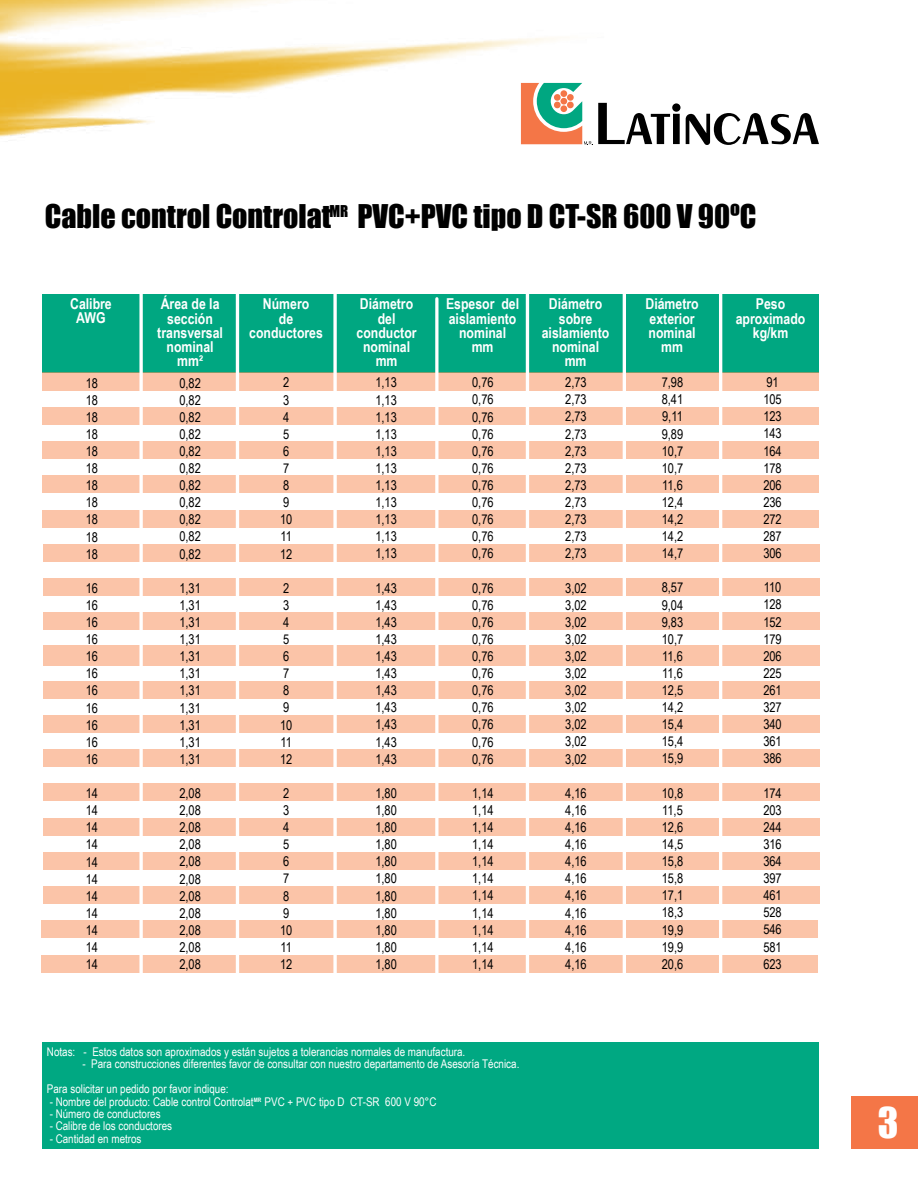
<style>
.page{position:relative;width:918px;height:1188px;background:#fff}
.page>*{position:absolute;margin:0;border:0;box-sizing:border-box;transform-origin:0 0}
.t1{font:39px "Impact";color:#fff}
.t2{font:30px "Impact";color:#000}
.t3{font:700 15px/14.1px "Arial Narrow";color:#fff;text-align:center}
.t4{font:15px "Impact";color:#000}
.t5{font:13.5px/17.1px "Arial Narrow";color:#000;text-align:justify}
.t6{font:12px/24.8px "Arial Narrow";color:#fff}
.t7{font:700 6px "Arial Narrow";color:#fff}
</style>
<div class="page">
<img style="left:0;top:0;width:582px;height:144px">
<svg style="left:521px;top:83px;width:298px;height:62px"></svg>
<div style="left:851px;top:1096px;width:67px;height:53px;background:#f47647"></div>
<div style="left:43px;top:645px;width:776px;height:21px;background:#fbc4a8"></div>
<div style="left:42px;top:407px;width:777px;height:18px;background:#fbc4a8"></div>
<div style="left:42px;top:373px;width:777px;height:18px;background:#fbc4a8"></div>
<div style="left:43px;top:681px;width:776px;height:18px;background:#fbc4a8"></div>
<div style="left:42px;top:441px;width:777px;height:18px;background:#fbc4a8"></div>
<div style="left:43px;top:715px;width:776px;height:18px;background:#fbc4a8"></div>
<div style="left:42px;top:476px;width:777px;height:17px;background:#fbc4a8"></div>
<div style="left:43px;top:749px;width:776px;height:18px;background:#fbc4a8"></div>
<div style="left:42px;top:510px;width:777px;height:17px;background:#fbc4a8"></div>
<div style="left:43px;top:784px;width:776px;height:17px;background:#fbc4a8"></div>
<div style="left:43px;top:544px;width:776px;height:18px;background:#fbc4a8"></div>
<div style="left:43px;top:818px;width:776px;height:17px;background:#fbc4a8"></div>
<div style="left:43px;top:578px;width:776px;height:18px;background:#fbc4a8"></div>
<div style="left:43px;top:852px;width:776px;height:18px;background:#fbc4a8"></div>
<div style="left:41px;top:921px;width:776px;height:17px;background:#fbc4a8"></div>
<div style="left:43px;top:886px;width:776px;height:18px;background:#fbc4a8"></div>
<div style="left:41px;top:955px;width:776px;height:17px;background:#fbc4a8"></div>
<div style="left:43px;top:294px;width:776px;height:79px;background:#00a781"></div>
<hr style="left:43px;top:373px;width:776px;height:1px;background:#839b6b">
<div style="left:43px;top:613px;width:776px;height:17px;background:#fbc4a8"></div>
<div style="left:43px;top:1042px;width:776px;height:106px;background:#00a882"></div>
<hr style="left:719px;top:294px;width:3px;height:678px;background:#fff">
<hr style="left:623px;top:294px;width:3px;height:678px;background:#fff">
<hr style="left:526px;top:294px;width:3px;height:678px;background:#fff">
<svg style="left:435px;top:299px;width:4px;height:674px;fill:#fff"></svg>
<svg style="left:333px;top:294px;width:4px;height:679px"></svg>
<hr style="left:236px;top:294px;width:3px;height:678px;background:#fff">
<svg style="left:139px;top:294px;width:4px;height:679px"></svg>
<h2 class="t2" style="left:45px;top:193px;width:713px">Cable control Controlat PVC+PVC tipo D CT-SR 600 V 90ºC</h2>
<p class="t4" style="left:329px;top:200px;width:20px">MR</p>
<p class="t3" style="left:70px;top:296px;width:43px">Calibre<br>AWG</p>
<p class="t5" style="left:86px;top:374px;width:14px">18<br>18<br>18<br>18<br>18<br>18<br>18<br>18<br>18<br>18<br>18</p>
<p class="t5" style="left:86px;top:579px;width:14px">16<br>16<br>16<br>16<br>16<br>16<br>16<br>16<br>16<br>16<br>16</p>
<p class="t5" style="left:86px;top:784px;width:14px">14<br>14<br>14<br>14<br>14<br>14<br>14<br>14<br>14<br>14<br>14</p>
<p class="t3" style="left:157px;top:296px;width:67px">Área de la sección transversal nominal mm²</p>
<p class="t3" style="left:446px;top:296px;width:75px">Espesor del aislamiento nominal<br>mm</p>
<p class="t3" style="left:542px;top:296px;width:69px">Diámetro sobre aislamiento nominal mm</p>
<p class="t3" style="left:736px;top:296px;width:71px">Peso aproximado kg/km</p>
<p class="t3" style="left:249px;top:296px;width:75px">Número<br>de conductores</p>
<p class="t3" style="left:357px;top:296px;width:62px">Diámetro del conductor nominal mm</p>
<p class="t3" style="left:645px;top:296px;width:55px">Diámetro exterior nominal mm</p>
<p class="t5" style="left:179px;top:374px;width:23px">0,82<br>0,82<br>0,82<br>0,82<br>0,82<br>0,82<br>0,82<br>0,82<br>0,82<br>0,82<br>0,82</p>
<p class="t5" style="left:179px;top:579px;width:23px">1,31<br>1,31<br>1,31<br>1,31<br>1,31<br>1,31<br>1,31<br>1,31<br>1,31<br>1,31<br>1,31</p>
<p class="t5" style="left:179px;top:784px;width:23px">2,08<br>2,08<br>2,08<br>2,08<br>2,08<br>2,08<br>2,08<br>2,08<br>2,08<br>2,08<br>2,08</p>
<p class="t5" style="left:280px;top:374px;width:14px;text-align:left">2<br>3<br>4<br>5<br>6<br>7<br>8<br>9<br>10<br>11<br>12</p>
<p class="t5" style="left:280px;top:579px;width:14px;text-align:left">2<br>3<br>4<br>5<br>6<br>7<br>8<br>9<br>10<br>11<br>12</p>
<p class="t5" style="left:280px;top:784px;width:14px;text-align:left">2<br>3<br>4<br>5<br>6<br>7<br>8<br>9<br>10<br>11<br>12</p>
<p class="t5" style="left:375px;top:374px;width:23px">1,13<br>1,13<br>1,13<br>1,13<br>1,13<br>1,13<br>1,13<br>1,13<br>1,13<br>1,13<br>1,13</p>
<p class="t5" style="left:375px;top:579px;width:23px">1,43<br>1,43<br>1,43<br>1,43<br>1,43<br>1,43<br>1,43<br>1,43<br>1,43<br>1,43<br>1,43</p>
<p class="t5" style="left:375px;top:784px;width:23px">1,80<br>1,80<br>1,80<br>1,80<br>1,80<br>1,80<br>1,80<br>1,80<br>1,80<br>1,80<br>1,80</p>
<p class="t5" style="left:472px;top:374px;width:23px">0,76<br>0,76<br>0,76<br>0,76<br>0,76<br>0,76<br>0,76<br>0,76<br>0,76<br>0,76<br>0,76</p>
<p class="t5" style="left:472px;top:579px;width:23px">0,76<br>0,76<br>0,76<br>0,76<br>0,76<br>0,76<br>0,76<br>0,76<br>0,76<br>0,76<br>0,76</p>
<p class="t5" style="left:472px;top:784px;width:23px">1,14<br>1,14<br>1,14<br>1,14<br>1,14<br>1,14<br>1,14<br>1,14<br>1,14<br>1,14<br>1,14</p>
<p class="t5" style="left:565px;top:373px;width:23px">2,73<br>2,73<br>2,73<br>2,73<br>2,73<br>2,73<br>2,73<br>2,73<br>2,73<br>2,73<br>2,73</p>
<p class="t5" style="left:565px;top:579px;width:23px">3,02<br>3,02<br>3,02<br>3,02<br>3,02<br>3,02<br>3,02<br>3,02<br>3,02<br>3,02<br>3,02</p>
<p class="t5" style="left:565px;top:784px;width:23px">4,16<br>4,16<br>4,16<br>4,16<br>4,16<br>4,16<br>4,16<br>4,16<br>4,16<br>4,16<br>4,16</p>
<p class="t5" style="left:662px;top:373px;width:23px">7,98<br>8,41<br>9,11<br>9,89<br>10,7<br>10,7<br>11,6<br>12,4<br>14,2<br>14,2<br>14,7</p>
<p class="t5" style="left:662px;top:579px;width:23px">8,57<br>9,04<br>9,83<br>10,7<br>11,6<br>11,6<br>12,5<br>14,2<br>15,4<br>15,4<br>15,9</p>
<p class="t5" style="left:662px;top:784px;width:23px">10,8<br>11,5<br>12,6<br>14,5<br>15,8<br>15,8<br>17,1<br>18,3<br>19,9<br>19,9<br>20,6</p>
<p class="t5" style="left:763px;top:373px;width:20px;text-align:left">91<br>105<br>123<br>143<br>164<br>178<br>206<br>236<br>272<br>287<br>306</p>
<p class="t5" style="left:763px;top:579px;width:20px">110<br>128<br>152<br>179<br>206<br>225<br>261<br>327<br>340<br>361<br>386</p>
<p class="t5" style="left:763px;top:784px;width:20px">174<br>203<br>244<br>316<br>364<br>397<br>461<br>528<br>546<br>581<br>623</p>
<p class="t6" style="left:47px;top:1039px;width:420px">Notas: - Estos datos son aproximados y están sujetos a tolerancias normales de manufactura.</p>
<p class="t6" style="left:47px;top:1051px;width:474px;text-indent:36px">- Para construcciones diferentes favor de consultar con nuestro departamento de Asesoría Técnica.<br>Para solicitar un pedido por favor indique:</p>
<p class="t6" style="left:50px;top:1089px;width:388px">- Nombre del producto: Cable control Controlat PVC + PVC tipo D CT-SR 600 V 90°C</p>
<p class="t6" style="left:50px;top:1101px;width:113px">- Número de conductores</p>
<p class="t6" style="left:50px;top:1113px;width:124px">- Calibre de los conductores</p>
<p class="t6" style="left:50px;top:1126px;width:93px">- Cantidad en metros</p>
<p class="t7" style="left:254px;top:1096px;width:9px">MR</p>
<h1 class="t1" style="left:878px;top:1092px;width:22px">3</h1>
</div>
